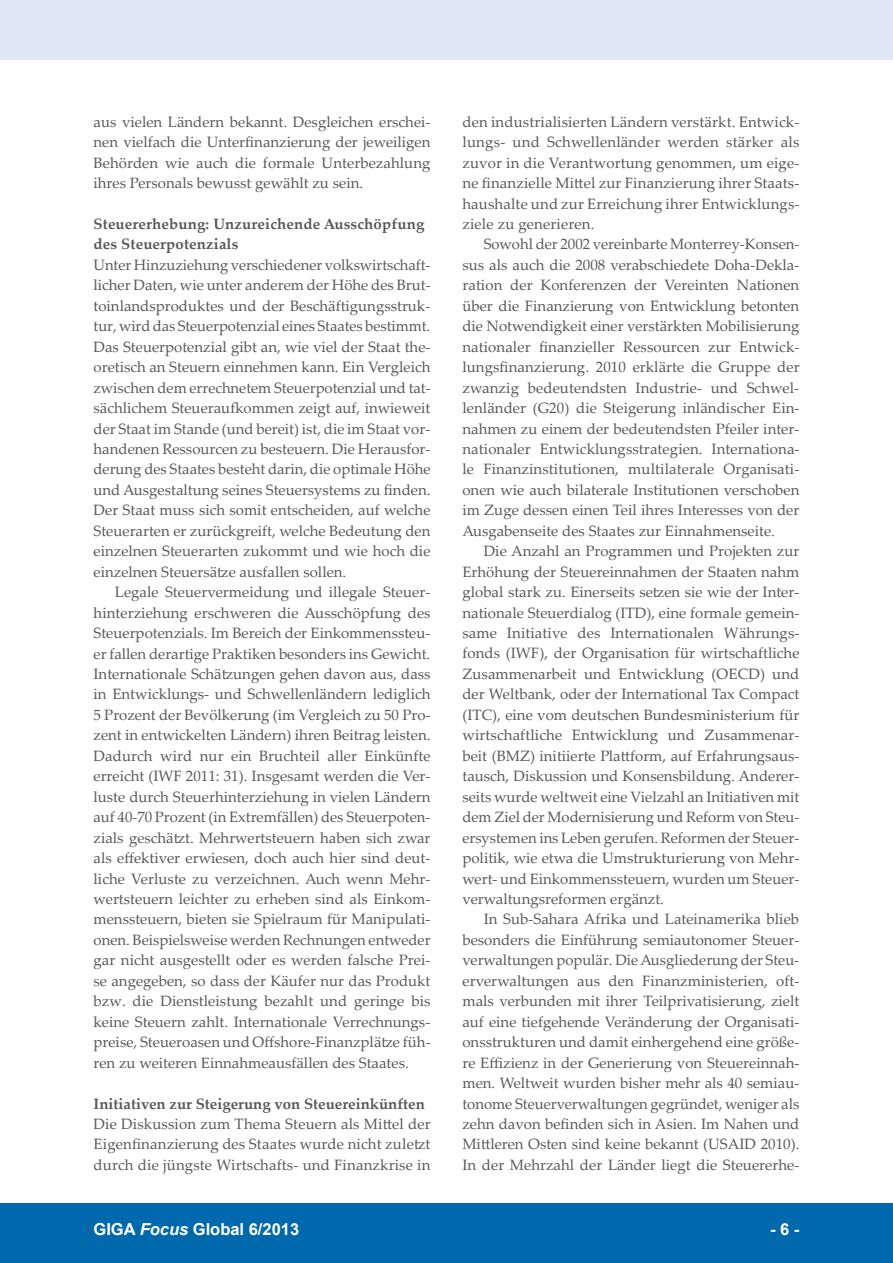
<style>
.page{position:relative;width:893px;height:1263px;background:#fff}
.page>*{position:absolute;margin:0;border:0;box-sizing:border-box;transform-origin:0 0}
.t1{font:700 16.5px "Arial";color:#fff}
.t2{font:15px/20.4px "Palatino Linotype";color:#57585a;text-align:justify}
.t3{font:700 15px/20.4px "Palatino Linotype";letter-spacing:.01em;color:#57585a}
.s1{font-style:italic}
</style>
<div class="page">
<div style="left:0;top:1203px;width:893px;height:60px;background:#0068ac"></div>
<div style="left:0;top:0;width:893px;height:60px;background:#dfe8f4"></div>
<p class="t2" style="left:94px;top:111px;width:338px">aus vielen Ländern bekannt. Desgleichen erschei&shy;nen vielfach die Unterfinanzierung der jeweiligen Behörden wie auch die formale Unterbezahlung ihres Personals bewusst gewählt zu sein.</p>
<p class="t3" style="left:94px;top:213px;width:332px">Steuererhebung: Unzureichende Ausschöpfung des Steuerpotenzials</p>
<p class="t2" style="left:94px;top:254px;width:339px">Unter Hinzuziehung verschiedener volkswirtschaft&shy;licher Daten, wie unter anderem der Höhe des Brut&shy;toinlandsproduktes und der Beschäftigungsstruk&shy;tur, wird das Steuerpotenzial eines Staates bestimmt.<br>Das Steuerpotenzial gibt an, wie viel der Staat the&shy;oretisch an Steuern einnehmen kann. Ein Vergleich zwischen dem errechnetem Steuerpotenzial und tat&shy;sächlichem Steueraufkommen zeigt auf, inwieweit der Staat im Stande (und bereit) ist, die im Staat vor&shy;handenen Ressourcen zu besteuern. Die Herausfor&shy;derung des Staates besteht darin, die optimale Höhe und Ausgestaltung seines Steuersystems zu finden.<br>Der Staat muss sich somit entscheiden, auf welche Steuerarten er zurückgreift, welche Bedeutung den einzelnen Steuerarten zukommt und wie hoch die einzelnen Steuersätze ausfallen sollen.</p>
<p class="t2" style="left:94px;top:581px;width:339px;text-indent:21px">Legale Steuervermeidung und illegale Steuer&shy;hinterziehung erschweren die Ausschöpfung des Steuerpotenzials. Im Bereich der Einkommenssteu&shy;er fallen derartige Praktiken besonders ins Gewicht.<br>Internationale Schätzungen gehen davon aus, dass in Entwicklungs- und Schwellenländern lediglich 5 Prozent der Bevölkerung (im Vergleich zu 50 Pro&shy;zent in entwickelten Ländern) ihren Beitrag leisten.<br>Dadurch wird nur ein Bruchteil aller Einkünfte erreicht (IWF 2011: 31). Insgesamt werden die Ver&shy;luste durch Steuerhinterziehung in vielen Ländern auf 40-70 Prozent (in Extremfällen) des Steuerpoten&shy;zials geschätzt. Mehrwertsteuern haben sich zwar als effektiver erwiesen, doch auch hier sind deut&shy;liche Verluste zu verzeichnen. Auch wenn Mehr&shy;wertsteuern leichter zu erheben sind als Einkom&shy;menssteuern, bieten sie Spielraum für Manipulati&shy;onen. Beispielsweise werden Rechnungen entweder gar nicht ausgestellt oder es werden falsche Prei&shy;se angegeben, so dass der Käufer nur das Produkt bzw. die Dienstleistung bezahlt und geringe bis keine Steuern zahlt. Internationale Verrechnungs&shy;preise, Steueroasen und Offshore-Finanzplätze füh&shy;ren zu weiteren Einnahmeausfällen des Staates.</p>
<p class="t3" style="left:94px;top:1093px;width:333px">Initiativen zur Steigerung von Steuereinkünften</p>
<p class="t2" style="left:94px;top:1113px;width:339px">Die Diskussion zum Thema Steuern als Mittel der Eigenfinanzierung des Staates wurde nicht zuletzt durch die jüngste Wirtschafts- und Finanzkrise in</p>
<p class="t2" style="left:462px;top:111px;width:338px">den industrialisierten Ländern verstärkt. Entwick&shy;lungs- und Schwellenländer werden stärker als zuvor in die Verantwortung genommen, um eige&shy;ne finanzielle Mittel zur Finanzierung ihrer Staats&shy;haushalte und zur Erreichung ihrer Entwicklungs&shy;ziele zu generieren.</p>
<p class="t2" style="left:462px;top:234px;width:339px;text-indent:21px">Sowohl der 2002 vereinbarte Monterrey-Konsen&shy;sus als auch die 2008 verabschiedete Doha-Dekla&shy;ration der Konferenzen der Vereinten Nationen über die Finanzierung von Entwicklung betonten die Notwendigkeit einer verstärkten Mobilisierung nationaler finanzieller Ressourcen zur Entwick&shy;lungsfinanzierung. 2010 erklärte die Gruppe der zwanzig bedeutendsten Industrie- und Schwel&shy;lenländer (G20) die Steigerung inländischer Ein&shy;nahmen zu einem der bedeutendsten Pfeiler inter&shy;nationaler Entwicklungsstrategien. Internationa&shy;le Finanzinstitutionen, multilaterale Organisati&shy;onen wie auch bilaterale Institutionen verschoben im Zuge dessen einen Teil ihres Interesses von der Ausgabenseite des Staates zur Einnahmenseite.</p>
<p class="t2" style="left:462px;top:540px;width:339px;text-indent:21px">Die Anzahl an Programmen und Projekten zur Erhöhung der Steuereinnahmen der Staaten nahm global stark zu. Einerseits setzen sie wie der Inter&shy;nationale Steuerdialog (ITD), eine formale gemein&shy;same Initiative des Internationalen Währungs&shy;fonds (IWF), der Organisation für wirtschaftliche Zusammenarbeit und Entwicklung (OECD) und der Weltbank, oder der International Tax Compact (ITC), eine vom deutschen Bundesministerium für wirtschaftliche Entwicklung und Zusammenar&shy;beit (BMZ) initiierte Plattform, auf Erfahrungsaus&shy;tausch, Diskussion und Konsensbildung. Anderer&shy;seits wurde weltweit eine Vielzahl an Initiativen mit dem Ziel der Modernisierung und Reform von Steu&shy;ersystemen ins Leben gerufen. Reformen der Steuer&shy;politik, wie etwa die Umstrukturierung von Mehr&shy;wert- und Einkommenssteuern, wurden um Steuer&shy;verwaltungsreformen ergänzt.</p>
<p class="t2" style="left:462px;top:908px;width:339px;text-indent:21px">In Sub-Sahara Afrika und Lateinamerika blieb besonders die Einführung semiautonomer Steuer&shy;verwaltungen populär. Die Ausgliederung der Steu&shy;erverwaltungen aus den Finanzministerien, oft&shy;mals verbunden mit ihrer Teilprivatisierung, zielt auf eine tiefgehende Veränderung der Organisati&shy;onsstrukturen und damit einhergehend eine größe&shy;re Effizienz in der Generierung von Steuereinnah&shy;men. Weltweit wurden bisher mehr als 40 semiau&shy;tonome Steuerverwaltungen gegründet, weniger als zehn davon befinden sich in Asien. Im Nahen und Mittleren Osten sind keine bekannt (USAID 2010).<br>In der Mehrzahl der Länder liegt die Steuererhe-</p>
<p class="t1" style="left:94px;top:1218px;width:207px">GIGA <span class="s1">Focus</span> Global 6/2013</p>
<p class="t1" style="left:770px;top:1218px;width:31px">- 6 -</p>
</div>
